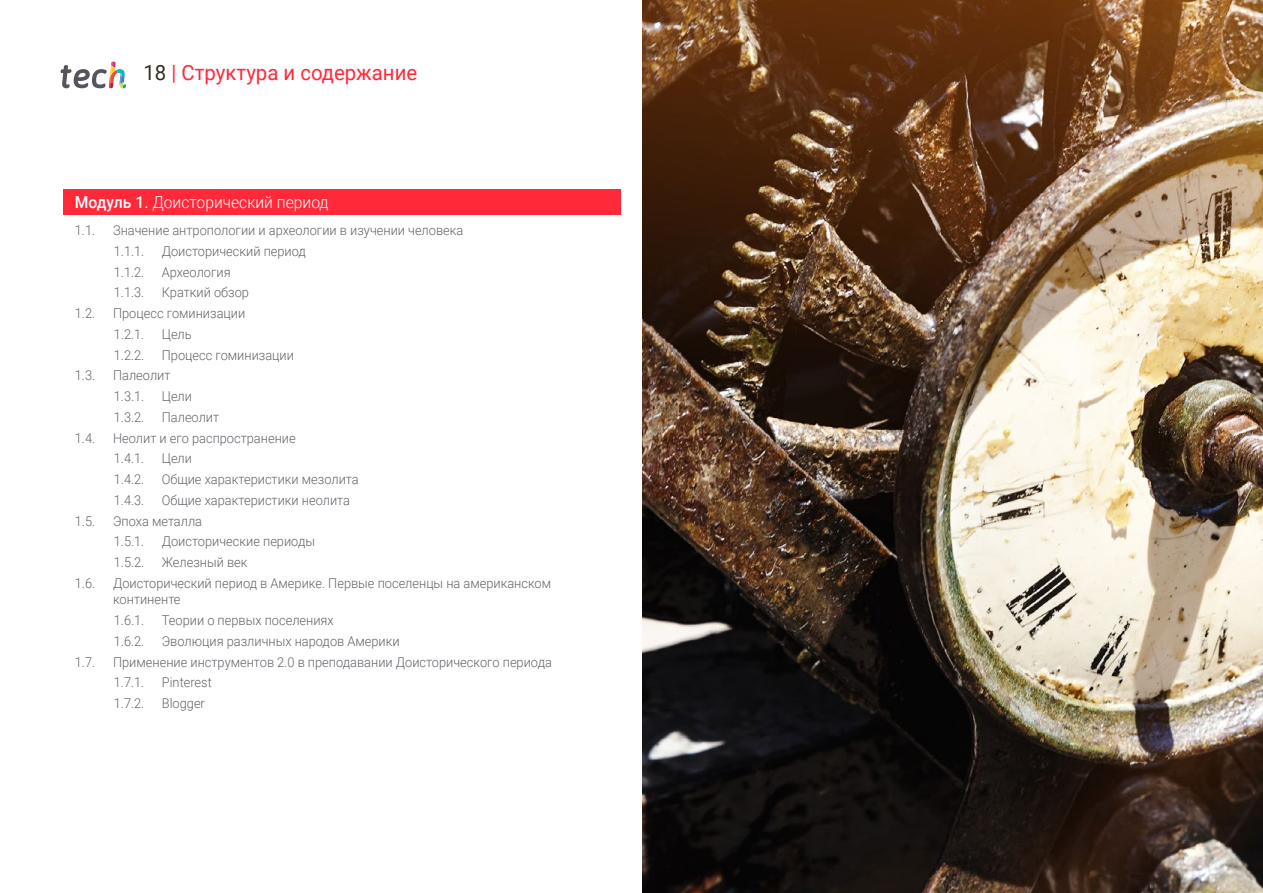
<style>
.page{position:relative;width:1263px;height:893px;background:#fff}
.page>*{position:absolute;margin:0;border:0;box-sizing:border-box;transform-origin:0 0}
.t1{font:21px "Roboto";color:#ff293a}
.t2{font:300 16.5px "Roboto";color:#fff;scale:.95 1}
.t3{font:300 13.5px/20.7px "Roboto";color:#61646a;scale:.95 1}
.s1{color:#312e20}
.s2{font-weight:500}
.s3{font-weight:400}
</style>
<div class="page">
<img style="left:642px;top:0;width:621px;height:893px">
<svg style="left:61px;top:62px;width:65px;height:27px"></svg>
<div style="left:64px;top:189px;width:557px;height:25px;background:#ff293a"></div>
<h1 class="t1" style="left:144px;top:57px;width:275px"><span class="s1">18</span> | Структура и содержание</h1>
<p class="t2" style="left:75px;top:190px;width:269px"><span class="s2">Модуль 1</span><span class="s3">.</span> Доисторический период</p>
<p class="t3" style="left:75px;top:219px;width:23px">1.1.</p>
<p class="t3" style="left:113px;top:219px;width:370px">Значение антропологии и археологии в изучении человека<br>1.1.1.</p>
<p class="t3" style="left:162px;top:240px;width:153px">Доисторический период</p>
<p class="t3" style="left:114px;top:261px;width:34px">1.1.2.</p>
<p class="t3" style="left:162px;top:261px;width:74px">Археология</p>
<p class="t3" style="left:114px;top:282px;width:34px">1.1.3.</p>
<p class="t3" style="left:162px;top:282px;width:93px">Краткий обзор</p>
<p class="t3" style="left:75px;top:302px;width:23px">1.2.</p>
<p class="t3" style="left:113px;top:302px;width:141px">Процесс гоминизации<br>1.2.1.</p>
<p class="t3" style="left:162px;top:323px;width:33px">Цель</p>
<p class="t3" style="left:114px;top:344px;width:34px">1.2.2.</p>
<p class="t3" style="left:162px;top:344px;width:141px">Процесс гоминизации</p>
<p class="t3" style="left:75px;top:365px;width:23px">1.3.</p>
<p class="t3" style="left:113px;top:365px;width:62px">Палеолит<br>1.3.1.</p>
<p class="t3" style="left:162px;top:385px;width:33px">Цели</p>
<p class="t3" style="left:114px;top:406px;width:34px">1.3.2.</p>
<p class="t3" style="left:162px;top:406px;width:62px">Палеолит</p>
<p class="t3" style="left:75px;top:427px;width:23px">1.4.</p>
<p class="t3" style="left:113px;top:427px;width:194px">Неолит и его распространение<br>1.4.1.</p>
<p class="t3" style="left:162px;top:448px;width:33px">Цели</p>
<p class="t3" style="left:114px;top:468px;width:34px">1.4.2.</p>
<p class="t3" style="left:162px;top:468px;width:209px">Общие характеристики мезолита</p>
<p class="t3" style="left:114px;top:489px;width:34px">1.4.3.</p>
<p class="t3" style="left:162px;top:489px;width:200px">Общие характеристики неолита</p>
<p class="t3" style="left:75px;top:510px;width:23px">1.5.</p>
<p class="t3" style="left:113px;top:510px;width:95px">Эпоха металла<br>1.5.1.</p>
<p class="t3" style="left:162px;top:531px;width:163px">Доисторические периоды</p>
<p class="t3" style="left:114px;top:551px;width:34px">1.5.2.</p>
<p class="t3" style="left:162px;top:551px;width:92px">Железный век</p>
<p class="t3" style="left:75px;top:572px;width:23px">1.6.</p>
<p class="t3" style="left:113px;top:574px;width:463px;line-height:16.5px">Доисторический период в Америке. Первые поселенцы на американском континенте</p>
<p class="t3" style="left:114px;top:609px;width:34px">1.6.1.</p>
<p class="t3" style="left:162px;top:609px;width:183px">Теории о первых поселениях</p>
<p class="t3" style="left:114px;top:630px;width:34px">1.6.2.</p>
<p class="t3" style="left:162px;top:630px;width:252px">Эволюция различных народов Америки</p>
<p class="t3" style="left:75px;top:651px;width:23px">1.7.</p>
<p class="t3" style="left:113px;top:651px;width:463px">Применение инструментов 2.0 в преподавании Доисторического периода<br>1.7.1.</p>
<p class="t3" style="left:162px;top:672px;width:54px">Pinterest</p>
<p class="t3" style="left:114px;top:692px;width:34px">1.7.2.</p>
<p class="t3" style="left:162px;top:692px;width:47px">Blogger</p>
</div>
